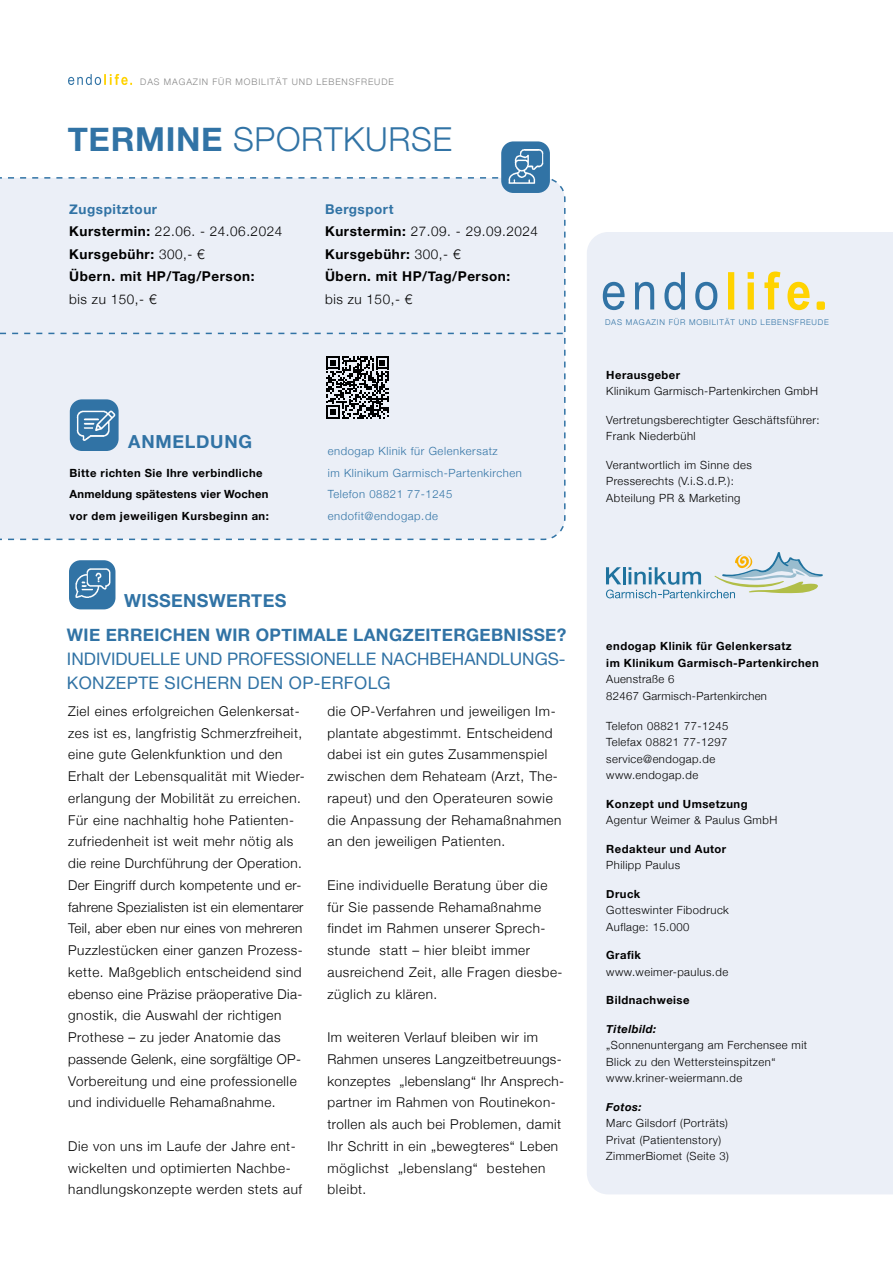
<style>
.page{position:relative;width:893px;height:1263px;background:#fff}
.page>*{position:absolute;margin:0;border:0;box-sizing:border-box;transform-origin:0 0}
.t1{font:300 33px "Helvetica Neue";letter-spacing:.02em;color:#3173a5}
.t2{font:700 18px "Helvetica Neue";letter-spacing:.02em;color:#3173a5}
.t3{font:700 18px "Helvetica Neue";letter-spacing:.04em;color:#3173a5}
.t4{font:17.25px/24px "Helvetica Neue";color:#3173a5}
.t5{font:700 17.25px "Helvetica Neue";letter-spacing:.02em;color:#3173a5}
.t6{font:300 13.5px/21.8px "Helvetica Neue";letter-spacing:.045em;color:#000}
.t7{font:700 13.5px/22.5px "Helvetica Neue";letter-spacing:.04em;color:#000}
.t8{font:300 11.25px/16.5px "Helvetica Neue";letter-spacing:.04em;color:#000}
.t9{font:700 11.25px/21.8px "Helvetica Neue";letter-spacing:.04em;color:#000}
.t10{font:300 11.25px/21.8px "Helvetica Neue";letter-spacing:.05em;color:#3173a5}
.t11{font:italic 700 11.25px "Helvetica Neue";letter-spacing:.04em;color:#000}
.t12{font:300 9px "Helvetica Neue";letter-spacing:.1em;color:#878787}
.t13{font:300 7.95px "Helvetica Neue";letter-spacing:.1em;color:#3173a5}
.s1{font-weight:700}
.s2{color:#3173a5}
.s3{font-weight:300}
</style>
<div class="page">
<svg style="left:68px;top:74px;width:64px;height:11px"></svg>
<img style="left:69px;top:560px;width:46px;height:50px">
<div style="left:587px;top:232px;width:306px;height:962px;background:#ebeff7"></div>
<svg style="left:728px;top:271px;width:82px;height:39px;background:#f2e49e"></svg>
<svg style="left:603px;top:272px;width:114px;height:38px;background:#b8cde0"></svg>
<div style="left:817px;top:301px;width:8px;height:9px;background:#ffd300;border-radius:2px"></div>
<svg style="left:606px;top:552px;width:217px;height:46px;background:#cad9de"></svg>
<div style="left:0;top:177px;width:566px;height:364px;background:#ebeff7"></div>
<img style="left:496px;top:141px;width:53px;height:53px">
<div style="left:0;top:205px;width:566px;height:304px;background:#ebeff7"></div>
<p class="t12" style="left:140px;top:74px;width:255px">DAS MAGAZIN FÜR MOBILITÄT UND LEBENSFREUDE</p>
<h1 class="t1" style="left:68px;top:113px;width:386px"><span class="s1">TERMINE</span> SPORTKURSE</h1>
<p class="t7" style="left:69px;top:198px;width:215px"><span class="s2">Zugspitztour<br></span>Kurstermin: <span class="s3">22.06. - 24.06.2024<br></span>Kursgebühr: <span class="s3">300,- €<br></span>Übern. mit HP/Tag/Person:</p>
<p class="t6" style="left:69px;top:287px;width:89px">bis zu 150,- €</p>
<p class="t7" style="left:325px;top:198px;width:215px"><span class="s2">Bergsport<br></span>Kurstermin: <span class="s3">27.09. - 29.09.2024<br></span>Kursgebühr: <span class="s3">300,- €<br></span>Übern. mit HP/Tag/Person:</p>
<p class="t6" style="left:325px;top:287px;width:89px">bis zu 150,- €</p>
<h2 class="t3" style="left:128px;top:427px;width:125px">ANMELDUNG</h2>
<p class="t9" style="left:70px;top:462px;width:201px">Bitte richten Sie Ihre verbindliche<br>Anmeldung spätestens vier Wochen vor dem jeweiligen Kursbeginn an:</p>
<h2 class="t2" style="left:124px;top:586px;width:164px">WISSENSWERTES</h2>
<p class="t10" style="left:328px;top:439px;width:195px">endogap Klinik für Gelenkersatz<br>im Klinikum Garmisch-Partenkirchen<br>Telefon 08821 77-1245 endofit@endogap.de</p>
<p class="t5" style="left:67px;top:621px;width:501px">WIE ERREICHEN WIR OPTIMALE LANGZEITERGEBNISSE?</p>
<p class="t4" style="left:67px;top:648px;width:500px">INDIVIDUELLE UND PROFESSIONELLE NACHBEHANDLUNGS-<br>KONZEPTE SICHERN DEN OP-ERFOLG</p>
<p class="t6" style="left:68px;top:699px;width:238px">Ziel eines erfolgreichen Gelenkersat&shy;zes ist es, langfristig Schmerzfreiheit, eine gute Gelenkfunktion und den Erhalt der Lebensqualität mit Wieder&shy;erlangung der Mobilität zu erreichen.<br>Für eine nachhaltig hohe Patienten&shy;zufriedenheit ist weit mehr nötig als die reine Durchführung der Operation.<br>Der Eingriff durch kompetente und er&shy;fahrene Spezialisten ist ein elementarer Teil, aber eben nur eines von mehreren Puzzlestücken einer ganzen Prozess&shy;kette. Maßgeblich entscheidend sind ebenso eine Präzise präoperative Dia&shy;gnostik, die Auswahl der richtigen Prothese – zu jeder Anatomie das passende Gelenk, eine sorgfältige OP-Vorbereitung und eine professionelle und individuelle Rehamaßnahme.</p>
<p class="t6" style="left:68px;top:1134px;width:235px">Die von uns im Laufe der Jahre ent&shy;wickelten und optimierten Nachbe&shy;handlungskonzepte werden stets auf</p>
<p class="t6" style="left:327px;top:699px;width:236px">die OP-Verfahren und jeweiligen Im&shy;plantate abgestimmt. Entscheidend dabei ist ein gutes Zusammenspiel zwischen dem Rehateam (Arzt, The&shy;rapeut) und den Operateuren sowie die Anpassung der Rehamaßnahmen an den jeweiligen Patienten.</p>
<p class="t6" style="left:327px;top:873px;width:237px">Eine individuelle Beratung über die für Sie passende Rehamaßnahme findet im Rahmen unserer Sprech&shy;stunde statt – hier bleibt immer ausreichend Zeit, alle Fragen diesbe&shy;züglich zu klären.</p>
<p class="t6" style="left:327px;top:1025px;width:238px">Im weiteren Verlauf bleiben wir im<br>Rahmen unseres Langzeitbetreuungs&shy;konzeptes „lebenslang“ Ihr Ansprech&shy;partner im Rahmen von Routinekon&shy;trollen als auch bei Problemen, damit<br>Ihr Schritt in ein „bewegteres“ Leben möglichst „lebenslang“ bestehen bleibt.</p>
<p class="t13" style="left:605px;top:315px;width:225px">DAS MAGAZIN FÜR MOBILITÄT UND LEBENSFREUDE</p>
<p class="t9" style="left:606px;top:364px;width:75px">Herausgeber</p>
<p class="t8" style="left:606px;top:382px;width:213px">Klinikum Garmisch-Partenkirchen GmbH</p>
<p class="t8" style="left:606px;top:410px;width:215px">Vertretungsberechtigter Geschäftsführer:<br>Frank Niederbühl</p>
<p class="t8" style="left:606px;top:455px;width:147px">Verantwortlich im Sinne des<br>Presserechts (V.i.S.d.P.):<br>Abteilung PR &amp; Marketing</p>
<p class="t9" style="left:606px;top:638px;width:214px;line-height:16.5px">endogap Klinik für Gelenkersatz<br>im Klinikum Garmisch-Partenkirchen</p>
<p class="t8" style="left:606px;top:670px;width:162px">Auenstraße 6<br>82467 Garmisch-Partenkirchen</p>
<p class="t8" style="left:606px;top:716px;width:124px">Telefon 08821 77-1245<br>Telefax 08821 77-1297 service@endogap.de www.endogap.de</p>
<p class="t9" style="left:606px;top:793px;width:143px">Konzept und Umsetzung</p>
<p class="t8" style="left:606px;top:811px;width:172px">Agentur Weimer &amp; Paulus GmbH</p>
<p class="t9" style="left:606px;top:838px;width:121px">Redakteur und Autor</p>
<p class="t8" style="left:606px;top:856px;width:75px">Philipp Paulus</p>
<p class="t9" style="left:606px;top:883px;width:36px">Druck</p>
<p class="t8" style="left:606px;top:901px;width:124px">Gotteswinter Fibodruck<br>Auflage: 15.000</p>
<p class="t9" style="left:606px;top:944px;width:36px">Grafik</p>
<p class="t8" style="left:606px;top:963px;width:123px">www.weimer-paulus.de</p>
<p class="t9" style="left:606px;top:989px;width:85px">Bildnachweise</p>
<p class="t11" style="left:606px;top:1020px;width:52px">Titelbild:</p>
<p class="t8" style="left:606px;top:1036px;width:202px">„Sonnenuntergang am Ferchensee mit<br>Blick zu den Wettersteinspitzen“ www.kriner-weiermann.de</p>
<p class="t11" style="left:606px;top:1098px;width:37px">Fotos:</p>
<p class="t8" style="left:606px;top:1114px;width:124px">Marc Gilsdorf (Porträts)<br>Privat (Patientenstory)<br>ZimmerBiomet (Seite 3)</p>
</div>
